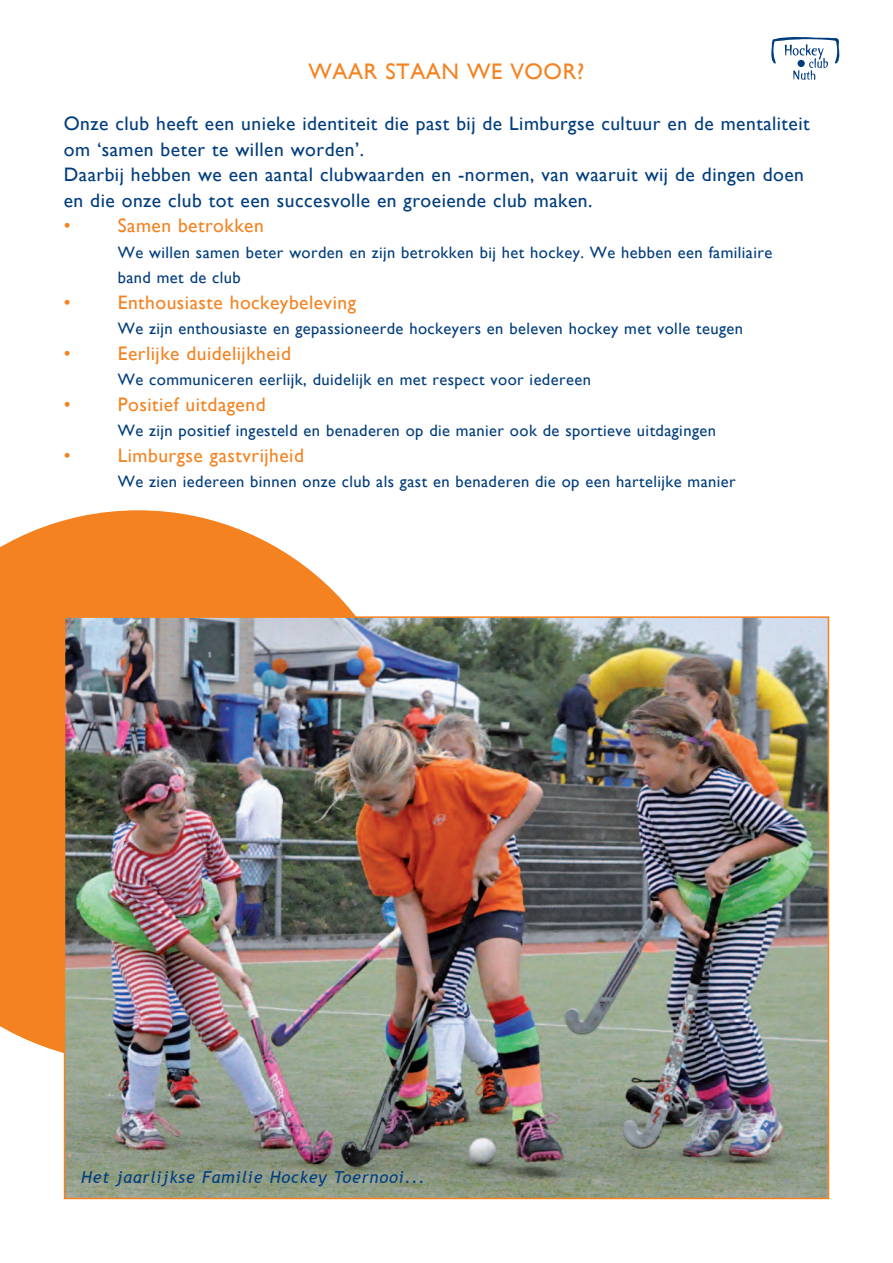
<style>
.page{position:relative;width:893px;height:1263px;background:#fff}
.page>*{position:absolute;margin:0;border:0;box-sizing:border-box;transform-origin:0 0}
.t1{font:22.5px "Gill Sans";letter-spacing:.025em;color:#f58220}
.t2{font:19.5px/25.5px "Gill Sans";letter-spacing:.025em;color:#013d7d}
.t3{font:19.5px "Gill Sans";letter-spacing:.025em;color:#f58220}
.t4{font:16.5px/25.5px "Gill Sans";letter-spacing:.025em;color:#013d7d}
.t5{font:italic 16.5px "Trebuchet MS";letter-spacing:.05em;color:#013d7d}
</style>
<div class="page">
<svg style="left:771px;top:37px;width:68px;height:43px"></svg>
<div style="left:798px;top:60px;width:7px;height:7px;background:#013d7d;border-radius:50%"></div>
<svg style="left:0;top:510px;width:356px;height:553px;background:#f49443"></svg>
<img style="left:67px;top:619px;width:759px;height:577px">
<h1 class="t1" style="left:309px;top:59px;width:277px">Waar staaN We voor?</h1>
<p class="t2" style="left:64px;top:111px;width:747px">onze club heeft een unieke identiteit die past bij de limburgse cultuur en de mentaliteit om ‘samen beter te willen worden’.<br>Daarbij hebben we een aantal clubwaarden en -normen, van waaruit wij de dingen doen en die onze club tot een succesvolle en groeiende club maken.</p>
<p class="t3" style="left:64px;top:214px;width:8px">•</p>
<p class="t3" style="left:118px;top:214px;width:148px">samen betrokken</p>
<p class="t4" style="left:118px;top:239px;width:656px">We willen samen beter worden en zijn betrokken bij het hockey. We hebben een familiaire band met de club</p>
<p class="t3" style="left:64px;top:291px;width:8px">•</p>
<p class="t3" style="left:118px;top:291px;width:240px">enthousiaste hockeybeleving</p>
<p class="t4" style="left:118px;top:316px;width:627px">We zijn enthousiaste en gepassioneerde hockeyers en beleven hockey met volle teugen</p>
<p class="t3" style="left:64px;top:342px;width:8px">•</p>
<p class="t3" style="left:118px;top:342px;width:175px">eerlijke duidelijkheid</p>
<p class="t4" style="left:118px;top:367px;width:475px">We communiceren eerlijk, duidelijk en met respect voor iedereen</p>
<p class="t3" style="left:64px;top:393px;width:8px">•</p>
<p class="t3" style="left:118px;top:393px;width:149px">Positief uitdagend</p>
<p class="t4" style="left:118px;top:418px;width:600px">We zijn positief ingesteld en benaderen op die manier ook de sportieve uitdagingen</p>
<p class="t3" style="left:64px;top:444px;width:8px">•</p>
<p class="t3" style="left:118px;top:444px;width:188px">limburgse gastvrijheid</p>
<p class="t4" style="left:118px;top:469px;width:619px">We zien iedereen binnen onze club als gast en benaderen die op een hartelijke manier</p>
<p class="t5" style="left:81px;top:1167px;width:345px">Het jaarlijkse Familie Hockey Toernooi...</p>
</div>
